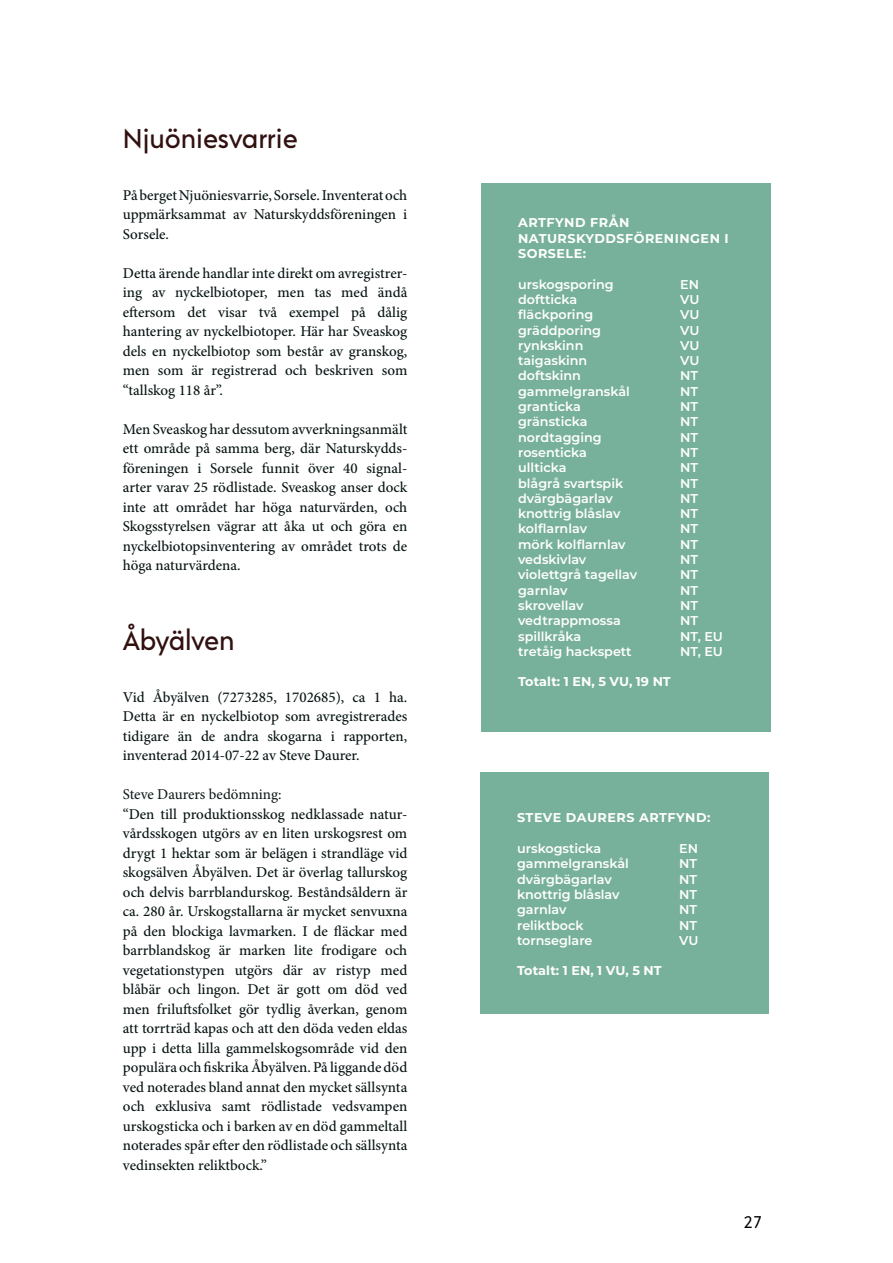
<style>
.page{position:relative;width:893px;height:1263px;background:#fff}
.page>*{position:absolute;margin:0;border:0;box-sizing:border-box;transform-origin:0 0}
.t1{font:500 27px "Acre";letter-spacing:-.01em;color:#311010}
.t2{font:18px "Scala Sans Regular LFSC";color:#000}
.t3{font:500 15px/19.5px "Minion Pro";color:#081514;text-align:justify}
.t4{font:15px "Minion Pro";color:#081514}
.t5{font:600 12.75px "Montserrat";color:#fff}
.t6{font:700 12.75px/15.3px "Montserrat";letter-spacing:.04em;color:#fff}
.t7{font:700 12.75px "Montserrat";color:#fff}
</style>
<div class="page">
<div style="left:481px;top:772px;width:288px;height:242px;background:#78b19b"></div>
<div style="left:481px;top:183px;width:289px;height:548px;background:#78b19b"></div>
<h1 class="t1" style="left:123px;top:119px;width:177px">Njuöniesvarrie</h1>
<p class="t3" style="left:123px;top:185px;width:286px">På berget Njuöniesvarrie, Sorsele. Inventerat och uppmärksammat av Naturskyddsföreningen i Sorsele.</p>
<p class="t3" style="left:123px;top:263px;width:286px">Detta ärende handlar inte direkt om avregistrer&shy;ing av nyckelbiotoper, men tas med ändå eftersom det visar två exempel på dålig hantering av nyckelbiotoper. Här har Sveaskog dels en nyckelbiotop som består av granskog, men som är registrerad och beskriven som “tallskog 118 år”.</p>
<p class="t3" style="left:123px;top:419px;width:286px">Men Sveaskog har dessutom avverkningsanmält ett område på samma berg, där Naturskydds&shy;föreningen i Sorsele funnit över 40 signal&shy;arter varav 25 rödlistade. Sveaskog anser dock inte att området har höga naturvärden, och Skogsstyrelsen vägrar att åka ut och göra en nyckelbiotopsinventering av området trots de höga naturvärdena.</p>
<h1 class="t1" style="left:123px;top:622px;width:113px">Åbyälven</h1>
<p class="t3" style="left:123px;top:687px;width:286px">Vid Åbyälven (7273285, 1702685), ca 1 ha.<br>Detta är en nyckelbiotop som avregistrerades tidigare än de andra skogarna i rapporten, inventerad 2014-07-22 av Steve Daurer.</p>
<p class="t4" style="left:123px;top:784px;width:160px">Steve Daurers bedömning:</p>
<p class="t3" style="left:123px;top:804px;width:286px">“Den till produktionsskog nedklassade natur&shy;vårdsskogen utgörs av en liten urskogsrest om drygt 1 hektar som är belägen i strandläge vid skogsälven Åbyälven. Det är överlag tallurskog och delvis barrblandurskog. Beståndsåldern är ca. 280 år. Urskogstallarna är mycket senvuxna på den blockiga lavmarken. I de fläckar med barrblandskog är marken lite frodigare och vegetationstypen utgörs där av ristyp med blåbär och lingon. Det är gott om död ved men friluftsfolket gör tydlig åverkan, genom att torrträd kapas och att den döda veden eldas upp i detta lilla gammelskogsområde vid den populära och fiskrika Åbyälven. På liggande död ved noterades bland annat den mycket sällsynta och exklusiva samt rödlistade vedsvampen urskogsticka och i barken av en död gammeltall noterades spår efter den rödlistade och sällsynta vedinsekten reliktbock.”</p>
<p class="t6" style="left:518px;top:215px;width:212px">ARTFYND FRÅN<br>NATURSKYDDSFÖRENINGEN I<br>SORSELE:</p>
<p class="t5" style="left:518px;top:275px;width:97px">urskogsporing</p>
<p class="t5" style="left:680px;top:275px;width:20px">EN</p>
<p class="t5" style="left:518px;top:290px;width:61px">doftticka</p>
<p class="t5" style="left:680px;top:290px;width:21px">VU</p>
<p class="t5" style="left:518px;top:306px;width:77px">fläckporing</p>
<p class="t5" style="left:680px;top:306px;width:21px">VU</p>
<p class="t5" style="left:518px;top:321px;width:85px">gräddporing</p>
<p class="t5" style="left:680px;top:321px;width:21px">VU</p>
<p class="t5" style="left:518px;top:336px;width:67px">rynkskinn</p>
<p class="t5" style="left:680px;top:336px;width:21px">VU</p>
<p class="t5" style="left:518px;top:351px;width:71px">taigaskinn</p>
<p class="t5" style="left:680px;top:351px;width:21px">VU</p>
<p class="t5" style="left:518px;top:367px;width:64px">doftskinn</p>
<p class="t5" style="left:680px;top:367px;width:20px">NT</p>
<p class="t5" style="left:518px;top:382px;width:113px">gammelgranskål</p>
<p class="t5" style="left:680px;top:382px;width:20px">NT</p>
<p class="t5" style="left:518px;top:397px;width:64px">granticka</p>
<p class="t5" style="left:680px;top:397px;width:20px">NT</p>
<p class="t5" style="left:518px;top:413px;width:71px">gränsticka</p>
<p class="t5" style="left:680px;top:413px;width:20px">NT</p>
<p class="t5" style="left:518px;top:428px;width:85px">nordtagging</p>
<p class="t5" style="left:680px;top:428px;width:20px">NT</p>
<p class="t5" style="left:518px;top:443px;width:70px">rosenticka</p>
<p class="t5" style="left:680px;top:443px;width:20px">NT</p>
<p class="t5" style="left:518px;top:459px;width:50px">ullticka</p>
<p class="t5" style="left:680px;top:459px;width:20px">NT</p>
<p class="t5" style="left:518px;top:474px;width:106px">blågrå svartspik</p>
<p class="t5" style="left:680px;top:474px;width:20px">NT</p>
<p class="t5" style="left:518px;top:489px;width:96px">dvärgbägarlav</p>
<p class="t5" style="left:680px;top:489px;width:20px">NT</p>
<p class="t5" style="left:518px;top:504px;width:104px">knottrig blåslav</p>
<p class="t5" style="left:680px;top:504px;width:20px">NT</p>
<p class="t5" style="left:518px;top:520px;width:70px">kolflarnlav</p>
<p class="t5" style="left:680px;top:520px;width:20px">NT</p>
<p class="t5" style="left:518px;top:535px;width:109px">mörk kolflarnlav</p>
<p class="t5" style="left:680px;top:535px;width:20px">NT</p>
<p class="t5" style="left:518px;top:550px;width:70px">vedskivlav</p>
<p class="t5" style="left:680px;top:550px;width:20px">NT</p>
<p class="t5" style="left:518px;top:566px;width:121px">violettgrå tagellav</p>
<p class="t5" style="left:680px;top:566px;width:20px">NT</p>
<p class="t5" style="left:518px;top:581px;width:51px">garnlav</p>
<p class="t5" style="left:680px;top:581px;width:20px">NT</p>
<p class="t5" style="left:518px;top:596px;width:67px">skrovellav</p>
<p class="t5" style="left:680px;top:596px;width:20px">NT</p>
<p class="t5" style="left:518px;top:612px;width:104px">vedtrappmossa</p>
<p class="t5" style="left:680px;top:612px;width:20px">NT</p>
<p class="t5" style="left:518px;top:627px;width:65px">spillkråka</p>
<p class="t5" style="left:680px;top:627px;width:44px">NT, EU</p>
<p class="t5" style="left:518px;top:642px;width:115px">tretåig hackspett</p>
<p class="t5" style="left:680px;top:642px;width:44px">NT, EU</p>
<p class="t7" style="left:518px;top:673px;width:154px">Totalt: 1 EN, 5 VU, 19 NT</p>
<p class="t6" style="left:517px;top:809px;width:195px">STEVE DAURERS ARTFYND:</p>
<p class="t5" style="left:517px;top:839px;width:86px">urskogsticka</p>
<p class="t5" style="left:679px;top:839px;width:20px">EN</p>
<p class="t5" style="left:517px;top:855px;width:113px">gammelgranskål</p>
<p class="t5" style="left:679px;top:855px;width:20px">NT</p>
<p class="t5" style="left:517px;top:870px;width:96px">dvärgbägarlav</p>
<p class="t5" style="left:679px;top:870px;width:20px">NT</p>
<p class="t5" style="left:517px;top:885px;width:104px">knottrig blåslav</p>
<p class="t5" style="left:679px;top:885px;width:20px">NT</p>
<p class="t5" style="left:517px;top:901px;width:51px">garnlav</p>
<p class="t5" style="left:679px;top:901px;width:20px">NT</p>
<p class="t5" style="left:517px;top:916px;width:68px">reliktbock</p>
<p class="t5" style="left:679px;top:916px;width:20px">NT</p>
<p class="t5" style="left:517px;top:931px;width:77px">tornseglare</p>
<p class="t5" style="left:679px;top:931px;width:21px">VU</p>
<p class="t7" style="left:517px;top:962px;width:146px">Totalt: 1 EN, 1 VU, 5 NT</p>
<p class="t2" style="left:744px;top:1212px;width:19px">27</p>
</div>
